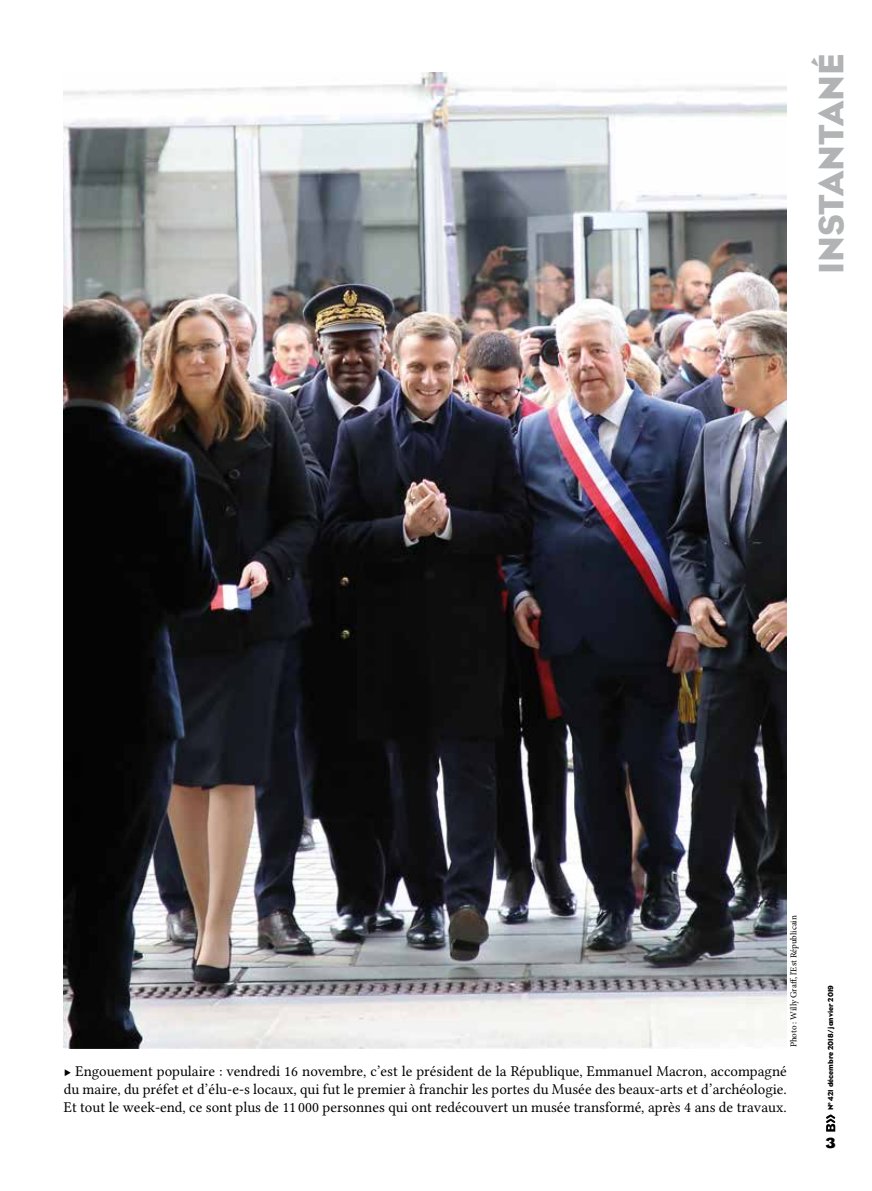
<style>
.page{position:relative;width:872px;height:1191px;background:#fff}
.page>*{position:absolute;margin:0;border:0;box-sizing:border-box;transform-origin:0 0}
.t1{font:36px "Bureau Eagle";letter-spacing:-.01em;color:#b1b3b4}
.t2{font:15px/18px "Lin Libertine O";color:#000;text-align:justify}
.t3{font:700 15px "Bureau Eagle";color:#000}
.t4{font:9px "Minion Pro";letter-spacing:-.005em;color:#000}
.t5{font:7.5px "Bureau Eagle";color:#000}
</style>
<div class="page">
<svg style="left:826px;top:1114px;width:9px;height:17px"></svg>
<img style="left:64px;top:72px;width:723px;height:977px">
<h1 class="t1" style="left:810px;top:274px;width:222px;rotate:-90deg">INSTANTANÉ</h1>
<p class="t4" style="left:787px;top:1047px;width:133px;rotate:-90deg">Photo : Willy Graff, l'Est Républicain</p>
<p class="t2" style="left:64px;top:1062px;width:724px">▶ Engouement populaire : vendredi 16 novembre, c’est le président de la République, Emmanuel Macron, accompagné du maire, du préfet et d’élu-e-s locaux, qui fut le premier à franchir les portes du Musée des beaux-arts et d’archéologie.<br>Et tout le week-end, ce sont plus de 11 000 personnes qui ont redécouvert un musée transformé, après 4 ans de travaux.</p>
<p class="t5" style="left:826px;top:1110px;width:126px;rotate:-90deg">N<sup>o</sup> 421 décembre 2018/ janvier 2019</p>
<p class="t3" style="left:826px;top:1134px;width:11px">3</p>
</div>
